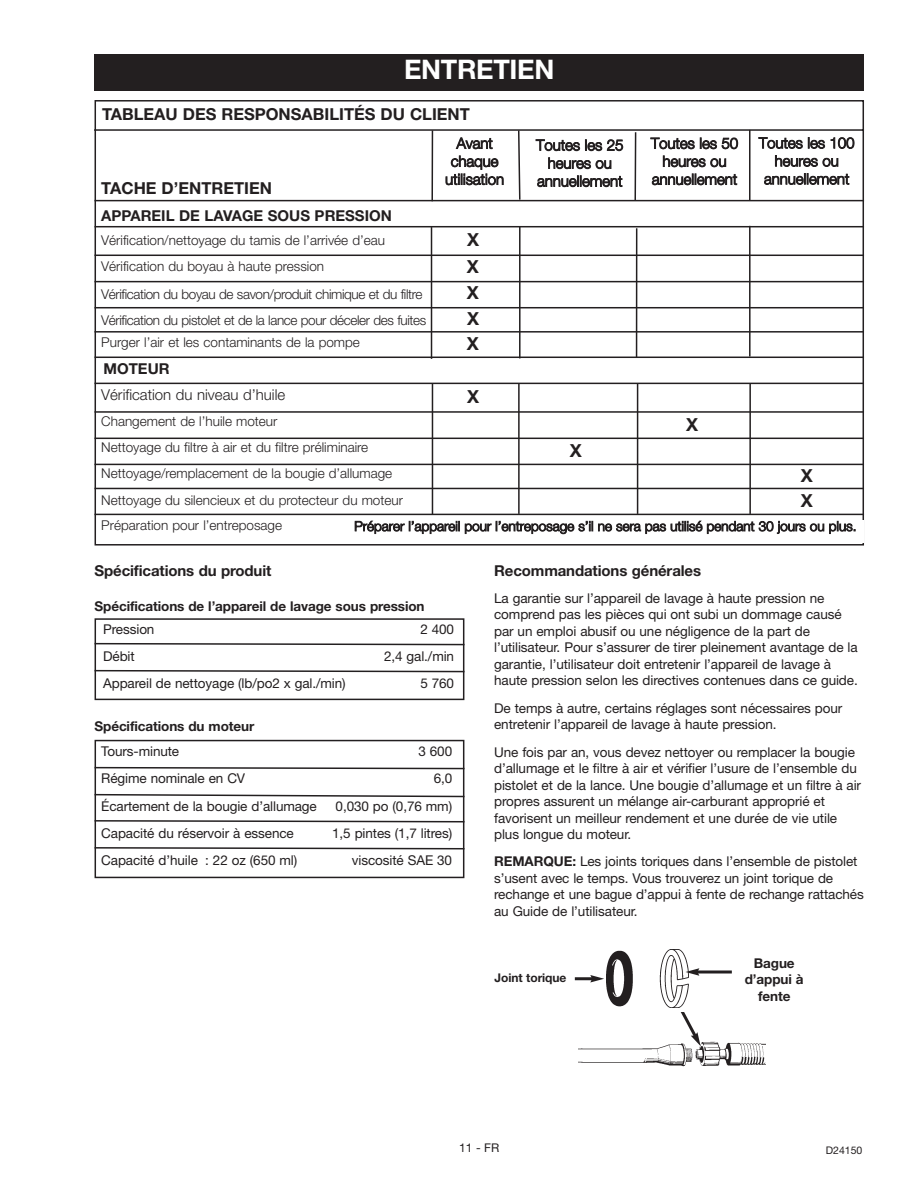
<style>
.page{position:relative;width:918px;height:1188px;background:#fff}
.page>*{position:absolute;margin:0;border:0;box-sizing:border-box;transform-origin:0 0}
.t1{font:700 27px "Helvetica Neue";letter-spacing:-.015em;color:#fff}
.t2{font:700 18px/26px "Helvetica Neue";color:#231f20;text-align:justify}
.t3{font:700 16.5px "Helvetica Neue";color:#231f20}
.t4{font:300 15px/18px "Helvetica Neue";letter-spacing:-.005em;color:#231f20;text-align:center}
.t5{font:700 15px "Helvetica Neue";letter-spacing:-.01em;color:#231f20}
.t6{font:13.5px/16.5px "Helvetica Neue";letter-spacing:-.005em;color:#231f20}
.t7{font:300 13.5px/26.4px "Helvetica Neue";color:#231f20}
.t8{font:300 13.5px/26.2px "Helvetica Neue";letter-spacing:-.03em;color:#231f20}
.t9{font:700 13.5px/16.2px "Helvetica Neue";letter-spacing:-.005em;color:#231f20;text-align:center}
.t10{font:700 12px "Helvetica Neue";letter-spacing:-.005em;color:#231f20}
.t11{font:12px "Helvetica Neue";color:#231f20}
.t12{font:10.5px "Helvetica Neue";color:#231f20}
.s1{font-weight:700}
</style>
<div class="page">
<div style="left:95px;top:54px;width:769px;height:36px;background:#231f20"></div>
<svg style="left:94px;top:618px;width:371px;height:261px"></svg>
<svg style="left:94px;top:642px;width:371px;height:31px"></svg>
<svg style="left:94px;top:766px;width:371px;height:4px"></svg>
<svg style="left:94px;top:793px;width:371px;height:5px"></svg>
<svg style="left:94px;top:819px;width:371px;height:31px"></svg>
<img style="left:579px;top:1041px;width:187px;height:26px">
<svg style="left:676px;top:1012px;width:25px;height:34px"></svg>
<img style="left:606px;top:949px;width:82px;height:59px">
<hr style="left:575px;top:977px;width:18px;height:3px;background:#231f20">
<svg style="left:590px;top:975px;width:14px;height:7px"></svg>
<svg style="left:699px;top:970px;width:33px;height:4px"></svg>
<svg style="left:686px;top:968px;width:13px;height:8px"></svg>
<svg style="left:94px;top:100px;width:771px;height:446px"></svg>
<div style="left:100px;top:234px;width:322px;height:22px;background:#fff"></div>
<div style="left:100px;top:260px;width:322px;height:22px;background:#fff"></div>
<div style="left:100px;top:288px;width:334px;height:22px;background:#fff"></div>
<div style="left:100px;top:314px;width:330px;height:18px;background:#fff"></div>
<div style="left:100px;top:336px;width:322px;height:22px;background:#fff"></div>
<div style="left:100px;top:388px;width:322px;height:22px;background:#fff"></div>
<div style="left:100px;top:414px;width:322px;height:23px;background:#fff"></div>
<div style="left:100px;top:441px;width:322px;height:22px;background:#fff"></div>
<div style="left:100px;top:467px;width:322px;height:22px;background:#fff"></div>
<div style="left:100px;top:494px;width:322px;height:22px;background:#fff"></div>
<div style="left:100px;top:519px;width:224px;height:22px;background:#fff"></div>
<div style="left:432px;top:134px;width:85px;height:58px;background:#fff"></div>
<div style="left:526px;top:134px;width:108px;height:62px;background:#fff"></div>
<div style="left:641px;top:134px;width:108px;height:58px;background:#fff"></div>
<div style="left:753px;top:134px;width:108px;height:58px;background:#fff"></div>
<div style="left:353px;top:520px;width:511px;height:23px;background:#fff"></div>
<hr style="left:431px;top:227px;width:1px;height:132px;background:#231f20">
<hr style="left:519px;top:226px;width:2px;height:132px;background:#231f20">
<hr style="left:636px;top:228px;width:1px;height:129px;background:#231f20">
<hr style="left:749px;top:226px;width:2px;height:131px;background:#231f20">
<hr style="left:95px;top:200px;width:769px;height:1px;background:#231f20">
<hr style="left:95px;top:226px;width:769px;height:1px;background:#231f20">
<hr style="left:95px;top:255px;width:769px;height:1px;background:#231f20">
<hr style="left:95px;top:281px;width:769px;height:1px;background:#231f20">
<hr style="left:95px;top:307px;width:769px;height:1px;background:#231f20">
<hr style="left:95px;top:331px;width:769px;height:2px;background:#231f20">
<hr style="left:95px;top:357px;width:769px;height:1px;background:#231f20">
<hr style="left:95px;top:383px;width:769px;height:1px;background:#231f20">
<hr style="left:95px;top:411px;width:769px;height:2px;background:#231f20">
<hr style="left:95px;top:438px;width:769px;height:1px;background:#231f20">
<hr style="left:94px;top:464px;width:770px;height:1px;background:#231f20">
<hr style="left:94px;top:488px;width:770px;height:1px;background:#231f20">
<hr style="left:95px;top:514px;width:769px;height:1px;background:#231f20">
<hr style="left:749px;top:384px;width:2px;height:130px;background:#231f20">
<hr style="left:637px;top:384px;width:1px;height:130px;background:#231f20">
<hr style="left:518px;top:384px;width:2px;height:130px;background:#231f20">
<hr style="left:432px;top:384px;width:1px;height:131px;background:#231f20">
<hr style="left:431px;top:130px;width:2px;height:71px;background:#231f20">
<svg style="left:517px;top:129px;width:4px;height:71px"></svg>
<hr style="left:634px;top:132px;width:2px;height:69px;background:#231f20">
<hr style="left:749px;top:130px;width:2px;height:70px;background:#231f20">
<h1 class="t1" style="left:404px;top:60px;width:152px">ENTRETIEN</h1>
<p class="t3" style="left:102px;top:109px;width:369px">TABLEAU DES RESPONSABILITÉS DU CLIENT</p>
<p class="t3" style="left:101px;top:183px;width:172px">TACHE D’ENTRETIEN</p>
<p class="t5" style="left:101px;top:210px;width:292px">APPAREIL DE LAVAGE SOUS PRESSION</p>
<p class="t4" style="left:445px;top:136px;width:60px">Avant chaque utilisation</p>
<p class="t4" style="left:536px;top:138px;width:89px">Toutes les 25 heures ou annuellement</p>
<p class="t4" style="left:651px;top:136px;width:89px">Toutes les 50 heures ou annuellement</p>
<p class="t4" style="left:759px;top:135px;width:97px">Toutes les 100 heures ou annuellement</p>
<h2 class="t2" style="left:467px;top:228px;width:14px">X X X X X</h2>
<p class="t7" style="left:101px;top:228px;width:285px;line-height:26px">Vérification/nettoyage du tamis de l’arrivée d’eau<br>Vérification du boyau à haute pression</p>
<p class="t8" style="left:101px;top:282px;width:326px">Vérification du boyau de savon/produit chimique et du filtre<br>Vérification du pistolet et de la lance pour déceler des fuites</p>
<p class="t7" style="left:101px;top:330px;width:260px">Purger l’air et les contaminants de la pompe</p>
<p class="t4" style="left:101px;top:387px;width:185px">Vérification du niveau d’huile</p>
<p class="t7" style="left:101px;top:409px;width:303px">Changement de l’huile moteur<br>Nettoyage du filtre à air et du filtre préliminaire Nettoyage/remplacement de la bougie d’allumage Nettoyage du silencieux et du protecteur du moteur</p>
<p class="t7" style="left:101px;top:513px;width:182px">Préparation pour l’entreposage</p>
<p class="t5" style="left:104px;top:363px;width:68px">MOTEUR</p>
<h2 class="t2" style="left:467px;top:385px;width:14px">X</h2>
<h2 class="t2" style="left:686px;top:413px;width:14px">X</h2>
<h2 class="t2" style="left:570px;top:439px;width:14px">X</h2>
<h2 class="t2" style="left:801px;top:464px;width:14px;line-height:25.2px">X<br>X</h2>
<p class="t7" style="left:354px;top:514px;width:504px">Préparer l’appareil pour l’entreposage s’il ne sera pas utilisé pendant 30 jours ou plus.</p>
<p class="t5" style="left:95px;top:565px;width:178px">Spécifications du produit</p>
<p class="t9" style="left:95px;top:599px;width:332px">Spécifications de l’appareil de lavage sous pression</p>
<p class="t6" style="left:103px;top:622px;width:53px">Pression</p>
<p class="t6" style="left:420px;top:622px;width:35px">2 400</p>
<p class="t6" style="left:103px;top:649px;width:33px">Débit</p>
<p class="t6" style="left:384px;top:649px;width:72px">2,4 gal./min</p>
<p class="t6" style="left:103px;top:677px;width:244px">Appareil de nettoyage (lb/po2 x gal./min)</p>
<p class="t6" style="left:420px;top:677px;width:35px">5 760</p>
<p class="t9" style="left:95px;top:720px;width:161px">Spécifications du moteur</p>
<p class="t6" style="left:101px;top:744px;width:79px">Tours-minute</p>
<p class="t6" style="left:418px;top:744px;width:35px">3 600</p>
<p class="t6" style="left:101px;top:772px;width:145px">Régime nominale en CV</p>
<p class="t6" style="left:434px;top:772px;width:20px">6,0</p>
<p class="t6" style="left:101px;top:799px;width:217px">Écartement de la bougie d’allumage</p>
<p class="t6" style="left:336px;top:799px;width:118px">0,030 po (0,76 mm)</p>
<p class="t6" style="left:101px;top:826px;width:194px">Capacité du réservoir à essence</p>
<p class="t6" style="left:332px;top:826px;width:122px">1,5 pintes (1,7 litres)</p>
<p class="t6" style="left:101px;top:854px;width:198px">Capacité d’huile : 22 oz (650 ml)</p>
<p class="t6" style="left:352px;top:854px;width:102px">viscosité SAE 30</p>
<p class="t5" style="left:494px;top:565px;width:208px">Recommandations générales</p>
<p class="t6" style="left:494px;top:591px;width:365px">La garantie sur l’appareil de lavage à haute pression ne comprend pas les pièces qui ont subi un dommage causé par un emploi abusif ou une négligence de la part de l’utilisateur. Pour s’assurer de tirer pleinement avantage de la garantie, l’utilisateur doit entretenir l’appareil de lavage à haute pression selon les directives contenues dans ce guide.</p>
<p class="t6" style="left:494px;top:701px;width:350px">De temps à autre, certains réglages sont nécessaires pour entretenir l’appareil de lavage à haute pression.</p>
<p class="t6" style="left:494px;top:745px;width:368px">Une fois par an, vous devez nettoyer ou remplacer la bougie d’allumage et le filtre à air et vérifier l’usure de l’ensemble du pistolet et de la lance. Une bougie d’allumage et un filtre à air propres assurent un mélange air-carburant approprié et favorisent un meilleur rendement et une durée de vie utile plus longue du moteur.</p>
<p class="t6" style="left:494px;top:855px;width:371px"><span class="s1">REMARQUE:</span> Les joints toriques dans l’ensemble de pistolet s’usent avec le temps. Vous trouverez un joint torique de rechange et une bague d’appui à fente de rechange rattachés au Guide de l’utilisateur.</p>
<p class="t10" style="left:495px;top:973px;width:73px">Joint torique</p>
<p class="t9" style="left:745px;top:956px;width:60px">Bague d’appui à fente</p>
<p class="t11" style="left:459px;top:1144px;width:42px">11 - FR</p>
<p class="t12" style="left:826px;top:1147px;width:38px">D24150</p>
</div>
